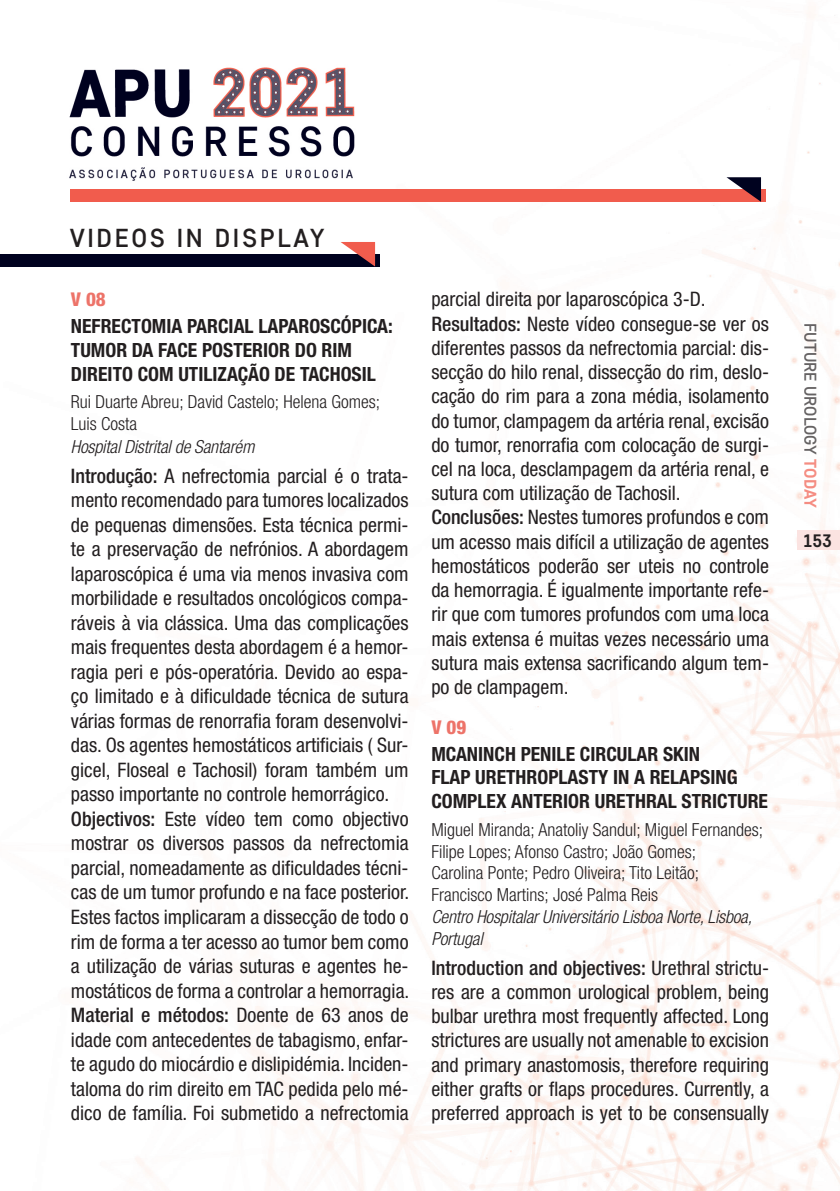
<style>
.page{position:relative;width:840px;height:1191px;background:#fff}
.page>*{position:absolute;margin:0;border:0;box-sizing:border-box;transform-origin:0 0}
.t1{font:500 26px "Core Sans D45";letter-spacing:.1em;color:#231f20}
.Texto_resumos_Nested{font:condensed 20px/24.6px "Helvetica Neue LT Std";color:#231f20;text-align:justify}
.Título_do_trabalho{font:700 condensed 19.6px/24px "Helvetica Neue LT Std";color:#231f20}
.Nº_Trabalho{font:800 condensed 19px "Helvetica Neue LT Std";color:#ed7369}
.Autores{font:300 condensed 18px/21.8px "Helvetica Neue LT Std";color:#231f20}
.Instituições{font:italic 300 condensed 18px/21.8px "Helvetica Neue LT Std";letter-spacing:-.01em;color:#231f20}
.t2{font:700 18px "Core Sans D55";color:#231f20}
.t3{font:500 17px "Core Sans D45";color:#231f20}
.s1{font-weight:500}
.s2{font-family:"Core Sans D55";font-weight:700;color:#f15c4d}
</style>
<div class="page">
<img style="left:0;top:15px;width:839px;height:1176px">
<div style="left:796px;top:530px;width:43px;height:20px;background:#fbe3e1"></div>
<img style="left:61px;top:59px;width:300px;height:125px">
<div style="left:70px;top:189px;width:695px;height:12px;background:#f15c4d"></div>
<svg style="left:726px;top:177px;width:34px;height:25px"></svg>
<div style="left:0;top:254px;width:379px;height:12px;background:#00021f"></div>
<svg style="left:340px;top:242px;width:35px;height:24px"></svg>
<p class="t1" style="left:70px;top:221px;width:256px">VIDEOS IN DISPLAY</p>
<p class="Nº_Trabalho" style="left:71px;top:287px;width:36px">V 08</p>
<p class="Título_do_trabalho" style="left:71px;top:313px;width:323px">NEFRECTOMIA PARCIAL LAPAROSCÓPICA:<br>TUMOR DA FACE POSTERIOR DO RIM<br>DIREITO COM UTILIZAÇÃO DE TACHOSIL</p>
<p class="Autores" style="left:71px;top:391px;width:310px">Rui Duarte Abreu; David Castelo; Helena Gomes;<br>Luis Costa</p>
<p class="Instituições" style="left:71px;top:436px;width:185px">Hospital Distrital de Santarém</p>
<p class="Texto_resumos_Nested" style="left:71px;top:463px;width:339px"><span class="s1">Introdução:</span> A nefrectomia parcial é o trata&shy;mento recomendado para tumores localizados de pequenas dimensões. Esta técnica permi&shy;te a preservação de nefrónios. A abordagem laparoscópica é uma via menos invasiva com morbilidade e resultados oncológicos compa&shy;ráveis à via clássica. Uma das complicações mais frequentes desta abordagem é a hemor&shy;ragia peri e pós-operatória. Devido ao espa&shy;ço limitado e à dificuldade técnica de sutura várias formas de renorrafia foram desenvolvi&shy;das. Os agentes hemostáticos artificiais ( Sur&shy;gicel, Floseal e Tachosil) foram também um passo importante no controle hemorrágico.</p>
<p class="Texto_resumos_Nested" style="left:71px;top:806px;width:340px"><span class="s1">Objectivos:</span> Este vídeo tem como objectivo mostrar os diversos passos da nefrectomia parcial, nomeadamente as dificuldades técni&shy;cas de um tumor profundo e na face posterior.<br>Estes factos implicaram a dissecção de todo o rim de forma a ter acesso ao tumor bem como a utilização de várias suturas e agentes he&shy;mostáticos de forma a controlar a hemorragia.</p>
<p class="Texto_resumos_Nested" style="left:71px;top:1002px;width:339px"><span class="s1">Material e métodos:</span> Doente de 63 anos de idade com antecedentes de tabagismo, enfar&shy;te agudo do miocárdio e dislipidémia. Inciden&shy;taloma do rim direito em TAC pedida pelo mé&shy;dico de família. Foi submetido a nefrectomia</p>
<p class="Texto_resumos_Nested" style="left:431px;top:287px;width:276px">parcial direita por laparoscópica 3-D.</p>
<p class="Texto_resumos_Nested" style="left:431px;top:311px;width:339px"><span class="s1">Resultados:</span> Neste vídeo consegue-se ver os diferentes passos da nefrectomia parcial: dis&shy;secção do hilo renal, dissecção do rim, deslo&shy;cação do rim para a zona média, isolamento do tumor, clampagem da artéria renal, excisão do tumor, renorrafia com colocação de surgi&shy;cel na loca, desclampagem da artéria renal, e sutura com utilização de Tachosil.</p>
<p class="Texto_resumos_Nested" style="left:431px;top:505px;width:339px"><span class="s1">Conclusões:</span> Nestes tumores profundos e com um acesso mais difícil a utilização de agentes hemostáticos poderão ser uteis no controle da hemorragia. É igualmente importante refe&shy;rir que com tumores profundos com uma loca mais extensa é muitas vezes necessário uma sutura mais extensa sacrificando algum tem&shy;po de clampagem.</p>
<p class="Nº_Trabalho" style="left:431px;top:715px;width:36px">V 09</p>
<p class="Título_do_trabalho" style="left:431px;top:741px;width:338px">MCANINCH PENILE CIRCULAR SKIN<br>FLAP URETHROPLASTY IN A RELAPSING<br>COMPLEX ANTERIOR URETHRAL STRICTURE</p>
<p class="Autores" style="left:431px;top:818px;width:333px">Miguel Miranda; Anatoliy Sandul; Miguel Fernandes; Filipe Lopes; Afonso Castro; João Gomes;<br>Carolina Ponte; Pedro Oliveira; Tito Leitão; Francisco Martins; José Palma Reis</p>
<p class="Instituições" style="left:431px;top:906px;width:322px">Centro Hospitalar Universitário Lisboa Norte, Lisboa,<br>Portugal</p>
<p class="Texto_resumos_Nested" style="left:431px;top:955px;width:339px"><span class="s1">Introduction and objectives:</span> Urethral strictu&shy;res are a common urological problem, being bulbar urethra most frequently affected. Long strictures are usually not amenable to excision and primary anastomosis, therefore requiring either grafts or flaps procedures. Currently, a preferred approach is yet to be consensually</p>
<p class="t3" style="left:820px;top:323px;width:186px;rotate:90deg">FUTURE UROLOGY <span class="s2">TODAY</span></p>
<p class="t2" style="left:802px;top:529px;width:31px">153</p>
</div>
